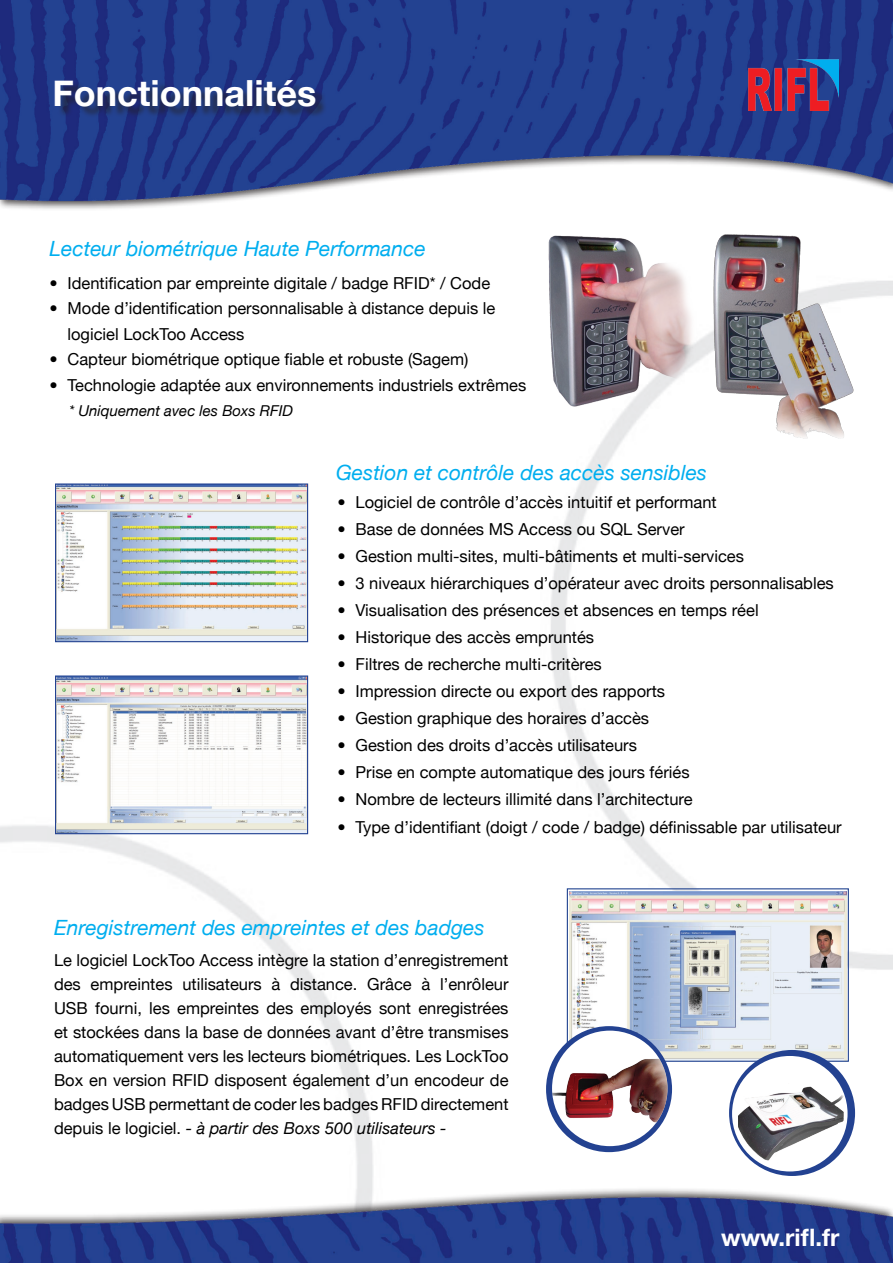
<style>
.page{position:relative;width:893px;height:1263px;background:#fff}
.page>*{position:absolute;margin:0;border:0;box-sizing:border-box;transform-origin:0 0}
.t1{font:700 36px "Helvetica Neue";color:#fff}
.t2{font:700 24px "Helvetica Neue";color:#fff}
.t3{font:italic 21px "Helvetica Neue";color:#00aeef}
.t4{font:700 21px "Palatino Linotype";color:#fff}
.t5{font:16.5px/24px "Helvetica Neue";color:#000;text-align:justify}
.t6{font:italic 15px "Helvetica Neue";color:#000}
.s1{font-style:italic}
</style>
<div class="page">
<img style="left:0;top:428px;width:893px;height:707px">
<img style="left:0;top:0;width:893px;height:298px">
<img style="left:749px;top:60px;width:90px;height:50px">
<img style="left:569px;top:891px;width:277px;height:169px">
<div style="left:567px;top:888px;width:282px;height:174px;border:1px solid #224490"></div>
<svg style="left:546px;top:1026px;width:126px;height:126px"></svg>
<img style="left:57px;top:485px;width:249px;height:155px">
<div style="left:55px;top:483px;width:253px;height:159px;border:1px solid #224292"></div>
<img style="left:57px;top:677px;width:249px;height:155px">
<div style="left:55px;top:675px;width:253px;height:159px;border:1px solid #224292"></div>
<img style="left:552px;top:1038px;width:116px;height:97px">
<img style="left:534px;top:223px;width:174px;height:205px">
<div style="left:729px;top:1050px;width:126px;height:126px;background:#234291;border-radius:50%"></div>
<div style="left:732px;top:1056px;width:116px;height:115px;background:#fff;border-radius:50%"></div>
<img style="left:738px;top:1080px;width:115px;height:55px">
<img style="left:0;top:1135px;width:893px;height:128px">
<img style="left:708px;top:230px;width:149px;height:216px">
<div style="left:58px;top:82px;width:706px;height:100px;background:#231f20;opacity:.6"></div>
<h1 class="t1" style="left:52px;top:71px;width:265px">Fonctionnalités</h1>
<p class="t3" style="left:50px;top:236px;width:378px">Lecteur biométrique Haute Performance</p>
<p class="t5" style="left:49px;top:271px;width:442px">• Identification par empreinte digitale / badge RFID* / Code</p>
<p class="t5" style="left:68px;top:295px;width:429px;line-height:25.5px;text-indent:-18px">• Mode d’identification personnalisable à distance depuis le logiciel LockToo Access</p>
<p class="t5" style="left:49px;top:347px;width:420px">• Capteur biométrique optique fiable et robuste (Sagem)</p>
<p class="t5" style="left:49px;top:373px;width:478px">• Technologie adaptée aux environnements industriels extrêmes</p>
<p class="t6" style="left:69px;top:402px;width:226px">* Uniquement avec les Boxs RFID</p>
<p class="t3" style="left:336px;top:460px;width:372px">Gestion et contrôle des accès sensibles</p>
<p class="t5" style="left:338px;top:490px;width:381px">• Logiciel de contrôle d’accès intuitif et performant</p>
<p class="t5" style="left:338px;top:517px;width:349px">• Base de données MS Access ou SQL Server</p>
<p class="t5" style="left:338px;top:544px;width:408px">• Gestion multi-sites, multi-bâtiments et multi-services</p>
<p class="t5" style="left:338px;top:571px;width:498px">• 3 niveaux hiérarchiques d’opérateur avec droits personnalisables</p>
<p class="t5" style="left:338px;top:598px;width:423px">• Visualisation des présences et absences en temps réel</p>
<p class="t5" style="left:338px;top:625px;width:258px">• Historique des accès empruntés</p>
<p class="t5" style="left:338px;top:652px;width:266px">• Filtres de recherche multi-critères</p>
<p class="t5" style="left:338px;top:679px;width:329px">• Impression directe ou export des rapports</p>
<p class="t5" style="left:338px;top:706px;width:313px">• Gestion graphique des horaires d’accès</p>
<p class="t5" style="left:338px;top:733px;width:301px">• Gestion des droits d’accès utilisateurs</p>
<p class="t5" style="left:338px;top:760px;width:354px">• Prise en compte automatique des jours fériés</p>
<p class="t5" style="left:338px;top:787px;width:357px">• Nombre de lecteurs illimité dans l’architecture</p>
<p class="t5" style="left:338px;top:815px;width:506px">• Type d’identifiant (doigt / code / badge) définissable par utilisateur</p>
<p class="t3" style="left:54px;top:914px;width:432px">Enregistrement des empreintes et des badges</p>
<p class="t5" style="left:54px;top:948px;width:456px">Le logiciel LockToo Access intègre la station d’enregistrement des empreintes utilisateurs à distance. Grâce à l’enrôleur USB fourni, les empreintes des employés sont enregistrées et stockées dans la base de données avant d’être transmises automatiquement vers les lecteurs biométriques. Les LockToo Box en version RFID disposent également d’un encodeur de badges USB permettant de coder les badges RFID directement depuis le logiciel. <span class="s1">- à partir des Boxs 500 utilisateurs -</span></p>
<h2 class="t2" style="left:721px;top:1223px;width:120px">www.rifl.fr</h2>
<p class="t4" style="left:667px;top:1223px;width:173px">www.locktoo.com</p>
</div>
